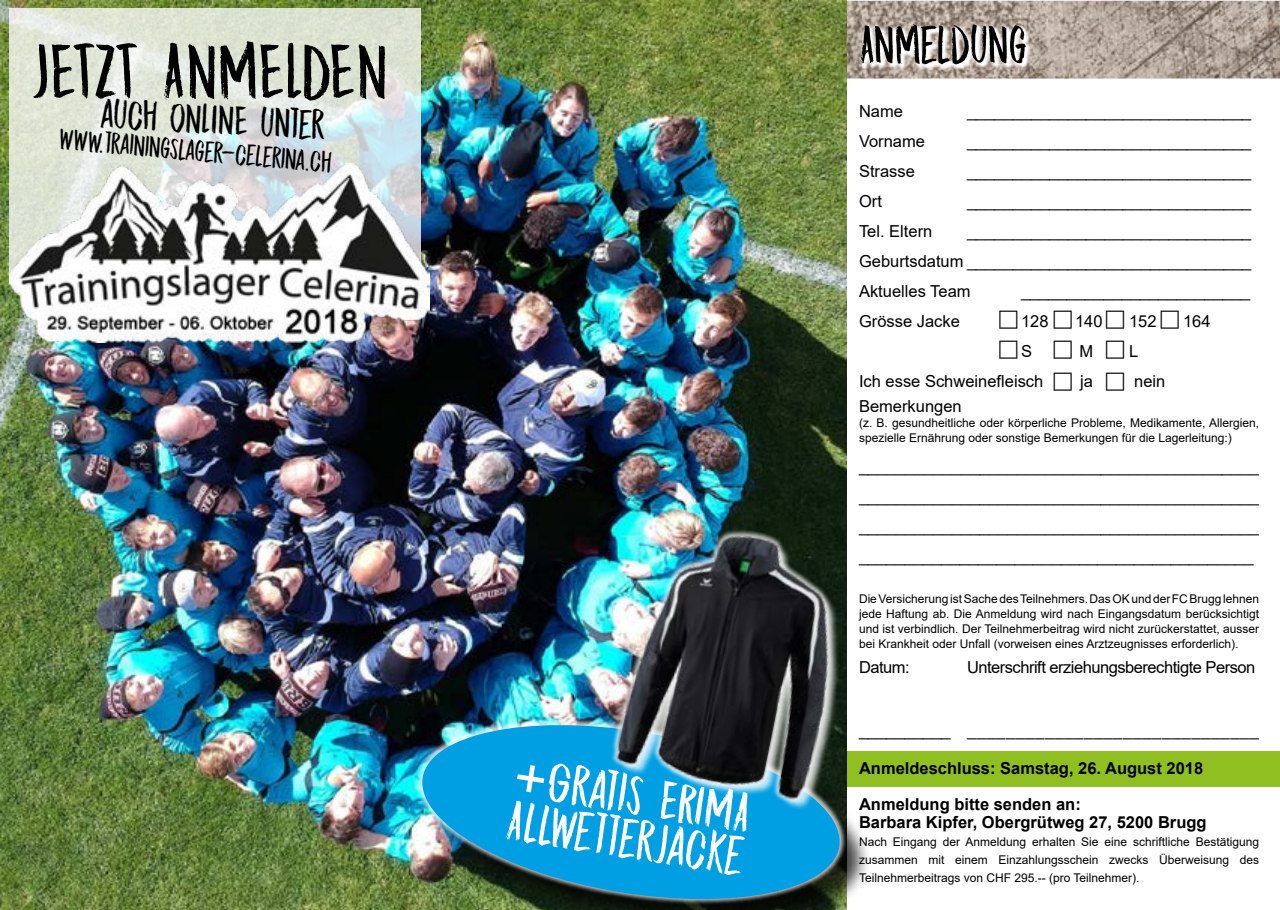
<style>
.page{position:relative;width:1280px;height:910px;background:#fff}
.page>*{position:absolute;margin:0;border:0;box-sizing:border-box;transform-origin:0 0}
.t1{font:87px "DK Midnight Chalker";letter-spacing:-.03em;color:#000}
.t2{font:79.5px "DK Midnight Chalker";color:#000}
.t3{font:56.7px/43.8px "DK Midnight Chalker";color:#fff}
.t4{font:54px "DK Midnight Chalker";letter-spacing:-.025em;color:#000}
.t5{font:42px "DK Midnight Chalker";color:#000}
.t6{font:30px "DK Midnight Chalker";color:#000}
.t7{font:16.5px/30px "Arial";color:#000;text-align:justify}
.t8{font:700 16.5px/36px "Arial";color:#000}
.t9{font:16.5px "Arial";letter-spacing:-.03em;color:#000}
.t10{font:12px/15px "Arial";color:#000;text-align:justify}
.s1{font-family:"Arial"}
</style>
<div class="page">
<svg style="left:846px;top:0;width:434px;height:80px;background:#aea196"></svg>
<div style="left:846px;top:751px;width:434px;height:36px;background:#90bf21"></div>
<svg style="left:858px;top:23px;width:174px;height:48px"></svg>
<img style="left:0;top:0;width:846px;height:910px">
<svg style="left:9px;top:8px;width:412px;height:156px;background:#dde4da"></svg>
<img style="left:9px;top:164px;width:420px;height:178px">
<img style="left:401px;top:691px;width:459px;height:219px">
<img style="left:416px;top:713px;width:430px;height:197px">
<img style="left:583px;top:504px;width:277px;height:308px">
<h1 class="t1" style="left:31px;top:21px;width:357px">TRAININGSLAGER</h1>
<h3 class="t6" style="left:61px;top:122px;width:275px;rotate:5deg">WWW.TRAININGSLAGER-CELERINA.CH</h3>
<h2 class="t2" style="left:31px;top:27px;width:358px">JETZT ANMELDEN</h2>
<h3 class="t5" style="left:101px;top:90px;width:228px;rotate:3deg">AUCH ONLINE UNTER</h3>
<h3 class="t3" style="left:518px;top:755px;width:242px;rotate:9deg"><span class="s1">+</span>GRATIS ERIMA<br>ALLWETTERJACKE</h3>
<h3 class="t4" style="left:859px;top:15px;width:170px">ANMELDUNG</h3>
<p class="t7" style="left:859px;top:96px;width:46px">Name</p>
<p class="t7" style="left:859px;top:126px;width:68px">Vorname</p>
<p class="t7" style="left:859px;top:156px;width:57px">Strasse</p>
<p class="t7" style="left:859px;top:186px;width:24px">Ort</p>
<p class="t7" style="left:967px;top:96px;width:286px">_______________________________</p>
<p class="t7" style="left:967px;top:126px;width:286px">_______________________________</p>
<p class="t7" style="left:967px;top:156px;width:286px">_______________________________</p>
<p class="t7" style="left:967px;top:186px;width:286px">_______________________________</p>
<p class="t7" style="left:859px;top:216px;width:75px">Tel. Eltern</p>
<p class="t7" style="left:859px;top:216px;width:394px;text-indent:108px">_______________________________ Geburtsdatum _______________________________ Aktuelles Team</p>
<p class="t7" style="left:1021px;top:276px;width:231px">_________________________</p>
<p class="t7" style="left:859px;top:306px;width:102px">Grösse Jacke</p>
<p class="t7" style="left:1021px;top:306px;width:29px">128</p>
<p class="t7" style="left:1075px;top:306px;width:29px">140</p>
<p class="t7" style="left:1129px;top:306px;width:29px">152</p>
<p class="t7" style="left:1183px;top:306px;width:29px">164</p>
<p class="t7" style="left:1021px;top:336px;width:13px">S</p>
<p class="t7" style="left:1079px;top:336px;width:15px">M</p>
<p class="t7" style="left:1129px;top:336px;width:11px">L</p>
<p class="t7" style="left:859px;top:366px;width:186px">Ich esse Schweinefleisch</p>
<p class="t7" style="left:1080px;top:366px;width:14px">ja</p>
<p class="t7" style="left:1134px;top:366px;width:33px">nein</p>
<p class="t7" style="left:859px;top:391px;width:104px">Bemerkungen</p>
<p class="t10" style="left:859px;top:415px;width:402px">(z. B. gesundheitliche oder körperliche Probleme, Medikamente, Allergien, spezielle Ernährung oder sonstige Bemerkungen für die Lagerleitung:)</p>
<p class="t7" style="left:859px;top:451px;width:402px">___________________________________________ ___________________________________________ ___________________________________________ ___________________________________________</p>
<p class="t10" style="left:859px;top:591px;width:402px">Die Versicherung ist Sache des Teilnehmers. Das OK und der FC Brugg lehnen jede Haftung ab. Die Anmeldung wird nach Eingangsdatum berücksichtigt und ist verbindlich. Der Teilnehmerbeitrag wird nicht zurückerstattet, ausser bei Krankheit oder Unfall (vorweisen eines Arztzeugnisses erforderlich).</p>
<p class="t7" style="left:859px;top:652px;width:52px">Datum:</p>
<p class="t9" style="left:967px;top:656px;width:290px">Unterschrift erziehungsberechtigte Person</p>
<p class="t7" style="left:859px;top:715px;width:401px">__________ ______________________________</p>
<p class="t8" style="left:859px;top:750px;width:346px">Anmeldeschluss: Samstag, 26. August 2018<br>Anmeldung bitte senden an:</p>
<p class="t8" style="left:859px;top:804px;width:349px">Barbara Kipfer, Obergrütweg 27, 5200 Brugg</p>
<p class="t10" style="left:859px;top:832px;width:402px;line-height:18px">Nach Eingang der Anmeldung erhalten Sie eine schriftliche Bestätigung zusammen mit einem Einzahlungsschein zwecks Überweisung des Teilnehmerbeitrags von CHF 295.-- (pro Teilnehmer).</p>
</div>
